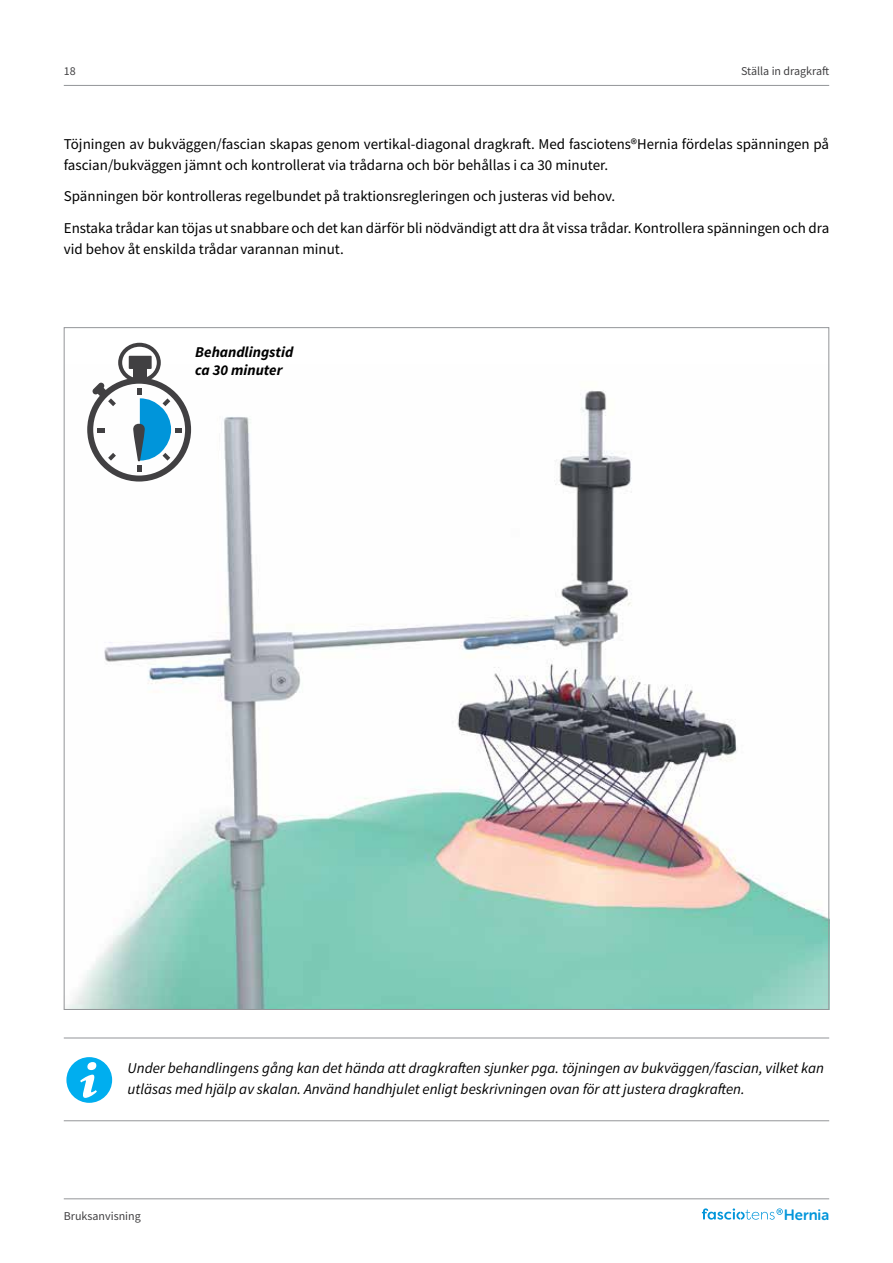
<style>
.page{position:relative;width:893px;height:1263px;background:#fff}
.page>*{position:absolute;margin:0;border:0;box-sizing:border-box;transform-origin:0 0}
.t1{font:15px/21px "Source Sans Pro";color:#000}
.t2{font:italic 15px/21px "Source Sans Pro";color:#000}
.t3{font:italic 700 15px/18px "Source Sans Pro";color:#000}
.t4{font:15px "Museo Sans Rounded 700";color:#0095da}
.t5{font:12px "Source Sans Pro";color:#414042}
</style>
<div class="page">
<hr style="left:64px;top:85px;width:765px;height:1px;background:#939598">
<hr style="left:64px;top:1198px;width:765px;height:1px;background:#939598">
<svg style="left:702px;top:1208px;width:81px;height:12px"></svg>
<img style="left:67px;top:390px;width:760px;height:618px">
<svg style="left:87px;top:343px;width:104px;height:138px"></svg>
<hr style="left:64px;top:1120px;width:765px;height:1px;background:#939598">
<hr style="left:64px;top:1038px;width:765px;height:1px;background:#939598">
<div style="left:66px;top:1057px;width:46px;height:46px;background:#00aeef;border-radius:50%"></div>
<div style="left:87px;top:1062px;width:9px;height:8px;background:#fff;border-radius:4px"></div>
<svg style="left:80px;top:1074px;width:17px;height:24px"></svg>
<p class="t5" style="left:64px;top:63px;width:13px">18</p>
<p class="t5" style="left:741px;top:63px;width:90px">Ställa in dragkraft</p>
<p class="t1" style="left:64px;top:133px;width:767px">Töjningen av bukväggen/fascian skapas genom vertikal-diagonal dragkraft. Med fasciotens®Hernia fördelas spänningen på fascian/bukväggen jämnt och kontrollerat via trådarna och bör behållas i ca 30 minuter.</p>
<p class="t1" style="left:64px;top:180px;width:767px;line-height:31.5px">Spänningen bör kontrolleras regelbundet på traktionsregleringen och justeras vid behov.<br>Enstaka trådar kan töjas ut snabbare och det kan därför bli nödvändigt att dra åt vissa trådar. Kontrollera spänningen och dra</p>
<p class="t1" style="left:64px;top:238px;width:281px">vid behov åt enskilda trådar varannan minut.</p>
<p class="t3" style="left:195px;top:343px;width:100px">Behandlingstid ca 30 minuter</p>
<p class="t2" style="left:128px;top:1057px;width:698px">Under behandlingens gång kan det hända att dragkraften sjunker pga. töjningen av bukväggen/fascian, vilket kan utläsas med hjälp av skalan. Använd handhjulet enligt beskrivningen ovan för att justera dragkraften.</p>
<p class="t5" style="left:64px;top:1208px;width:79px">Bruksanvisning</p>
<p class="t4" style="left:784px;top:1206px;width:47px">Hernia</p>
</div>
